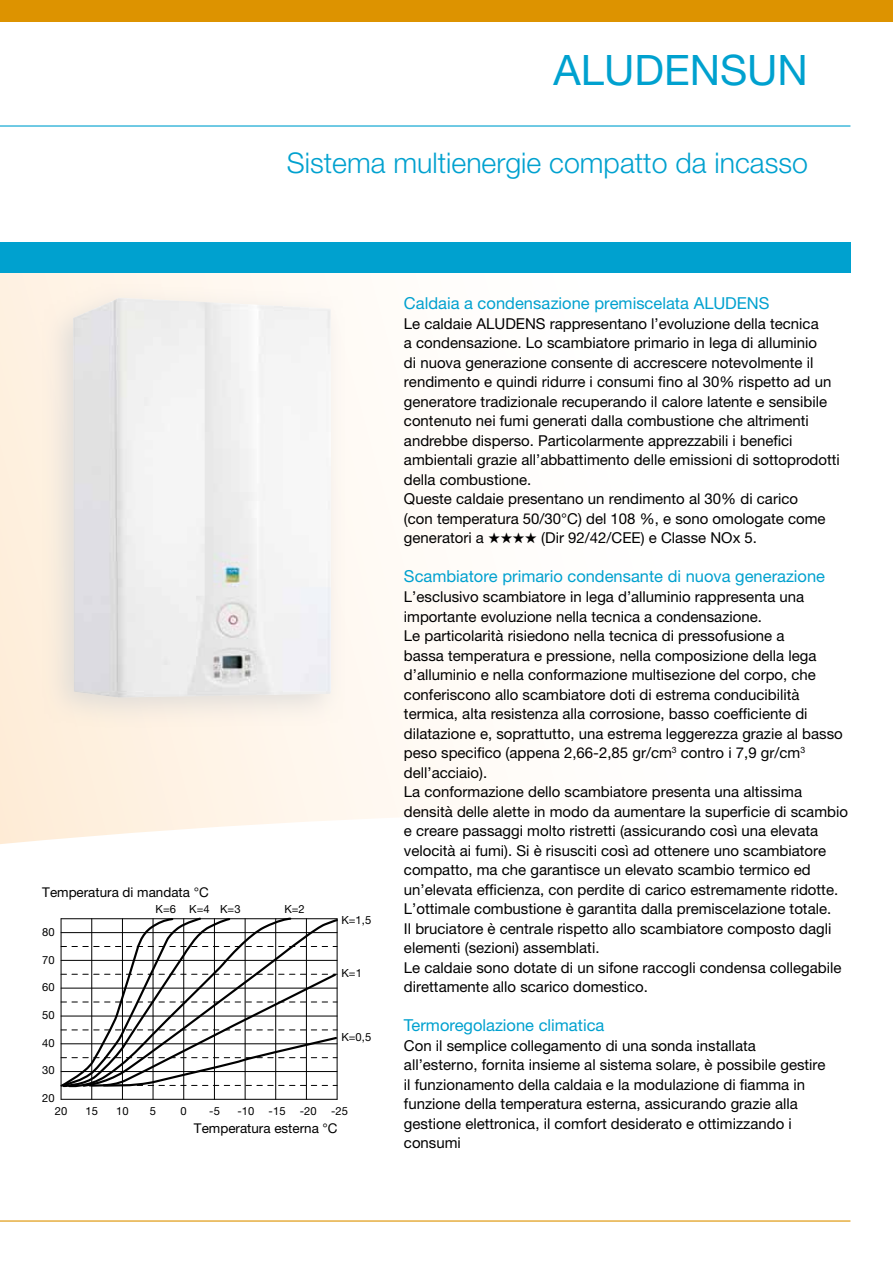
<style>
.page{position:relative;width:893px;height:1263px;background:#fff}
.page>*{position:absolute;margin:0;border:0;box-sizing:border-box;transform-origin:0 0}
.t1{font:42px "Helvetica Neue LT Pro";color:#00a1cf}
.t2{font:300 28.5px "Helvetica Neue LT Pro";color:#00a1cf}
.t3{font:16.5px "Helvetica Neue LT Pro";color:#00a1cf}
.t4{font:15px/19.5px "Helvetica Neue LT Pro";color:#000}
.t5{font:13.5px "Helvetica Neue LT Pro";color:#000}
.t6{font:11.25px/13.6px "Helvetica Neue LT Pro";letter-spacing:.01em;color:#000}
</style>
<div class="page">
<svg style="left:0;top:272px;width:800px;height:572px"></svg>
<div style="left:0;top:242px;width:850px;height:30px;background:#00a1cf"></div>
<div style="left:0;top:0;width:893px;height:21px;background:#dd9300"></div>
<hr style="left:0;top:1220px;width:850px;height:1px;background:#dd9300">
<hr style="left:0;top:125px;width:850px;height:2px;background:#00a1cf">
<div style="left:39px;top:281px;width:306px;height:447px;background:#d8d7d6;opacity:.75"></div>
<img style="left:73px;top:298px;width:258px;height:399px">
<hr style="left:61px;top:1099px;width:276px;height:1px;background:#000">
<hr style="left:337px;top:919px;width:1px;height:180px;background:#000">
<hr style="left:61px;top:919px;width:1px;height:180px;background:#000">
<hr style="left:306px;top:919px;width:1px;height:180px;background:#000">
<hr style="left:275px;top:919px;width:1px;height:180px;background:#000">
<hr style="left:245px;top:919px;width:1px;height:180px;background:#000">
<hr style="left:214px;top:919px;width:1px;height:180px;background:#000">
<hr style="left:183px;top:919px;width:1px;height:180px;background:#000">
<hr style="left:153px;top:919px;width:1px;height:180px;background:#000">
<hr style="left:122px;top:919px;width:1px;height:180px;background:#000">
<hr style="left:91px;top:919px;width:1px;height:180px;background:#000">
<svg style="left:60px;top:917px;width:278px;height:171px"></svg>
<h1 class="t1" style="left:554px;top:45px;width:256px">ALUDENSUN</h1>
<h2 class="t2" style="left:287px;top:146px;width:523px">Sistema multienergie compatto da incasso</h2>
<p class="t5" style="left:42px;top:884px;width:168px">Temperatura di mandata °C</p>
<p class="t6" style="left:156px;top:902px;width:87px">K=6 K=4 K=3</p>
<p class="t6" style="left:284px;top:902px;width:22px">K=2</p>
<p class="t6" style="left:42px;top:925px;width:14px">80</p>
<p class="t6" style="left:42px;top:953px;width:14px">70</p>
<p class="t6" style="left:42px;top:980px;width:14px">60</p>
<p class="t6" style="left:42px;top:1008px;width:14px">50</p>
<p class="t6" style="left:42px;top:1035px;width:14px">40</p>
<p class="t6" style="left:42px;top:1063px;width:14px">30</p>
<p class="t6" style="left:341px;top:913px;width:31px">K=1,5</p>
<p class="t6" style="left:341px;top:966px;width:22px">K=1</p>
<p class="t6" style="left:341px;top:1030px;width:31px">K=0,5</p>
<p class="t6" style="left:55px;top:1090px;width:14px;text-indent:-12px">20<br>20</p>
<p class="t6" style="left:85px;top:1104px;width:14px">15</p>
<p class="t6" style="left:116px;top:1104px;width:14px">10</p>
<p class="t6" style="left:150px;top:1104px;width:8px">5</p>
<p class="t6" style="left:180px;top:1104px;width:8px">0</p>
<p class="t6" style="left:209px;top:1104px;width:12px">-5</p>
<p class="t6" style="left:237px;top:1104px;width:19px">-10</p>
<p class="t6" style="left:269px;top:1104px;width:19px">-15</p>
<p class="t6" style="left:300px;top:1104px;width:19px">-20</p>
<p class="t6" style="left:331px;top:1104px;width:19px">-25</p>
<p class="t5" style="left:194px;top:1120px;width:145px">Temperatura esterna °C</p>
<p class="t3" style="left:404px;top:294px;width:367px">Caldaia a condensazione premiscelata ALUDENS</p>
<p class="t4" style="left:404px;top:314px;width:437px">Le caldaie ALUDENS rappresentano l’evoluzione della tecnica<br>a condensazione. Lo scambiatore primario in lega di alluminio<br>di nuova generazione consente di accrescere notevolmente il rendimento e quindi ridurre i consumi fino al 30% rispetto ad un generatore tradizionale recuperando il calore latente e sensibile contenuto nei fumi generati dalla combustione che altrimenti andrebbe disperso. Particolarmente apprezzabili i benefici ambientali grazie all’abbattimento delle emissioni di sottoprodotti della combustione.<br>Queste caldaie presentano un rendimento al 30% di carico<br>(con temperatura 50/30°C) del 108 %, e sono omologate come generatori a ★★★★ (Dir 92/42/CEE) e Classe NOx 5.</p>
<p class="t3" style="left:404px;top:567px;width:423px">Scambiatore primario condensante di nuova generazione</p>
<p class="t4" style="left:404px;top:587px;width:446px">L’esclusivo scambiatore in lega d’alluminio rappresenta una importante evoluzione nella tecnica a condensazione.<br>Le particolarità risiedono nella tecnica di pressofusione a<br>bassa temperatura e pressione, nella composizione della lega d’alluminio e nella conformazione multisezione del corpo, che conferiscono allo scambiatore doti di estrema conducibilità termica, alta resistenza alla corrosione, basso coefficiente di dilatazione e, soprattutto, una estrema leggerezza grazie al basso peso specifico (appena 2,66-2,85 gr/cm<sup>3</sup> contro i 7,9 gr/cm<sup>3 </sup>dell’acciaio).<br>La conformazione dello scambiatore presenta una altissima densità delle alette in modo da aumentare la superficie di scambio e creare passaggi molto ristretti (assicurando così una elevata velocità ai fumi). Si è risusciti così ad ottenere uno scambiatore compatto, ma che garantisce un elevato scambio termico ed un’elevata efficienza, con perdite di carico estremamente ridotte.<br>L’ottimale combustione è garantita dalla premiscelazione totale.<br>Il bruciatore è centrale rispetto allo scambiatore composto dagli elementi (sezioni) assemblati.<br>Le caldaie sono dotate di un sifone raccogli condensa collegabile direttamente allo scarico domestico.</p>
<p class="t3" style="left:404px;top:1015px;width:202px">Termoregolazione climatica</p>
<p class="t4" style="left:404px;top:1035px;width:423px">Con il semplice collegamento di una sonda installata all’esterno, fornita insieme al sistema solare, è possibile gestire il funzionamento della caldaia e la modulazione di fiamma in funzione della temperatura esterna, assicurando grazie alla gestione elettronica, il comfort desiderato e ottimizzando i consumi</p>
</div>
